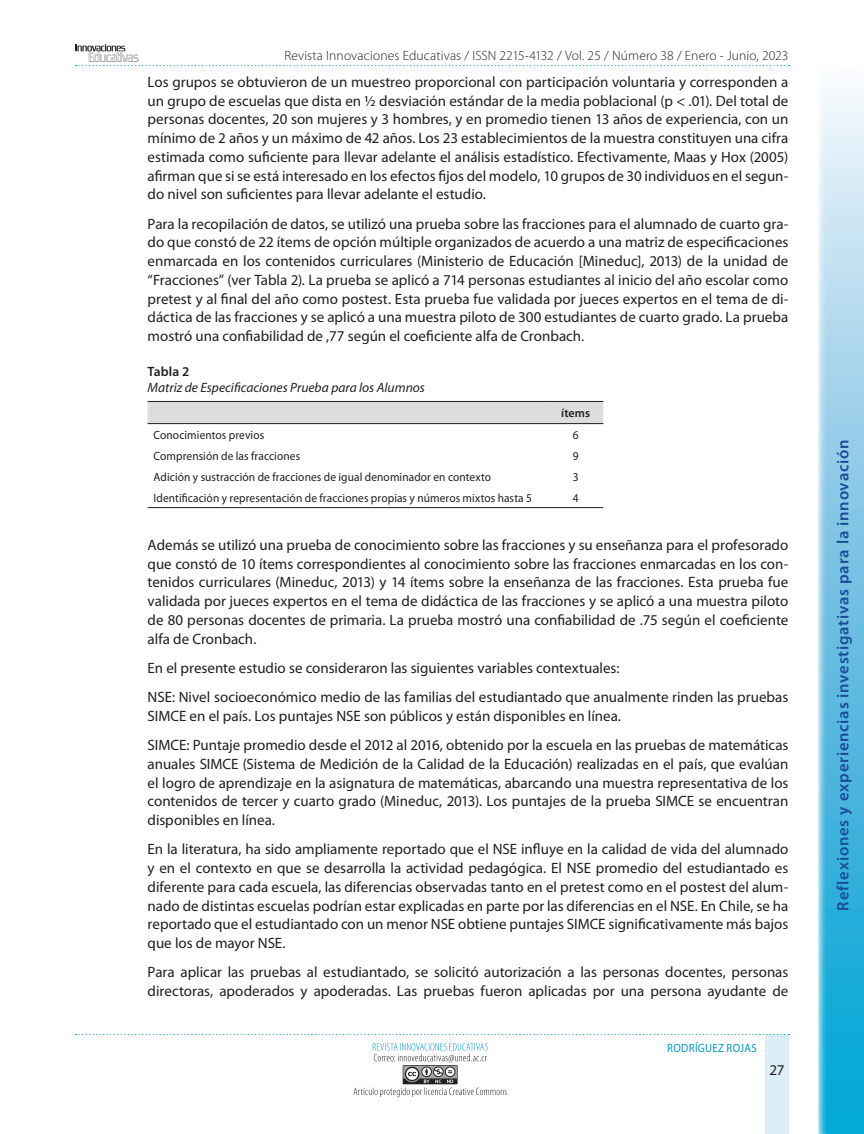
<style>
.page{position:relative;width:864px;height:1134px;background:#fff}
.page>*{position:absolute;margin:0;border:0;box-sizing:border-box;transform-origin:0 0}
.t1{font:600 16.5px "Myriad Pro";letter-spacing:.045em;color:#1a4c99}
.t2{font:15px/18.8px "Myriad Pro";color:#231f20;text-align:justify}
.t3{font:300 13.5px "Myriad Pro";letter-spacing:.01em;color:#231f20}
.t4{font:italic 13.5px "Myriad Pro";color:#231f20}
.t5{font:600 13.5px "Myriad Pro";letter-spacing:.005em;color:#231f20}
.t6{font:12px "Myriad Pro";letter-spacing:.01em;color:#231f20;scale:.95 1}
.t7{font:12px "Myriad Pro";letter-spacing:.03em;color:#0097ce;scale:.9 1}
.t8{font:600 12px "Myriad Pro";letter-spacing:.01em;color:#231f20}
</style>
<div class="page">
<svg style="left:76px;top:44px;width:713px;height:22px"></svg>
<div style="left:765px;top:1034px;width:23px;height:100px;background:#dceef7"></div>
<svg style="left:76px;top:1034px;width:713px;height:1px"></svg>
<svg style="left:354px;top:1043px;width:153px;height:54px"></svg>
<svg style="left:818px;top:91px;width:46px;height:1043px;background:#79c7e6"></svg>
<div style="left:148px;top:402px;width:455px;height:21px;background:#dcdddf"></div>
<hr style="left:148px;top:401px;width:400px;height:1px;background:#231f20">
<hr style="left:548px;top:401px;width:55px;height:1px;background:#231f20">
<hr style="left:148px;top:423px;width:400px;height:1px;background:#231f20">
<hr style="left:548px;top:423px;width:55px;height:1px;background:#231f20">
<hr style="left:148px;top:507px;width:400px;height:1px;background:#231f20">
<hr style="left:548px;top:507px;width:55px;height:1px;background:#231f20">
<p class="t3" style="left:284px;top:48px;width:506px">Revista Innovaciones Educativas / ISSN 2215-4132 / Vol. 25 / Número 38 / Enero - Junio, 2023</p>
<p class="t2" style="left:148px;top:73px;width:642px">Los grupos se obtuvieron de un muestreo proporcional con participación voluntaria y corresponden a un grupo de escuelas que dista en ½ desviación estándar de la media poblacional (p &lt; .01). Del total de personas docentes, 20 son mujeres y 3 hombres, y en promedio tienen 13 años de experiencia, con un mínimo de 2 años y un máximo de 42 años. Los 23 establecimientos de la muestra constituyen una cifra estimada como suficiente para llevar adelante el análisis estadístico. Efectivamente, Maas y Hox (2005) afirman que si se está interesado en los efectos fijos del modelo, 10 grupos de 30 individuos en el segun&shy;do nivel son suficientes para llevar adelante el estudio.</p>
<p class="t2" style="left:148px;top:214px;width:642px">Para la recopilación de datos, se utilizó una prueba sobre las fracciones para el alumnado de cuarto gra&shy;do que constó de 22 ítems de opción múltiple organizados de acuerdo a una matriz de especificaciones enmarcada en los contenidos curriculares (Ministerio de Educación [Mineduc], 2013) de la unidad de “Fracciones” (ver Tabla 2). La prueba se aplicó a 714 personas estudiantes al inicio del año escolar como pretest y al final del año como postest. Esta prueba fue validada por jueces expertos en el tema de di&shy;dáctica de las fracciones y se aplicó a una muestra piloto de 300 estudiantes de cuarto grado. La prueba mostró una confiabilidad de ,77 según el coeficiente alfa de Cronbach.</p>
<p class="t5" style="left:148px;top:364px;width:43px">Tabla 2</p>
<p class="t4" style="left:148px;top:380px;width:279px">Matriz de Especificaciones Prueba para los Alumnos</p>
<p class="t8" style="left:561px;top:406px;width:31px">ítems</p>
<p class="t6" style="left:154px;top:428px;width:118px">Conocimientos previos</p>
<p class="t6" style="left:573px;top:428px;width:8px">6</p>
<p class="t6" style="left:154px;top:449px;width:156px">Comprensión de las fracciones</p>
<p class="t6" style="left:573px;top:449px;width:8px">9</p>
<p class="t6" style="left:154px;top:470px;width:357px">Adición y sustracción de fracciones de igual denominador en contexto</p>
<p class="t6" style="left:573px;top:470px;width:8px">3</p>
<p class="t6" style="left:154px;top:491px;width:400px">Identificación y representación de fracciones propias y números mixtos hasta 5</p>
<p class="t6" style="left:573px;top:491px;width:8px">4</p>
<p class="t2" style="left:148px;top:536px;width:642px">Además se utilizó una prueba de conocimiento sobre las fracciones y su enseñanza para el profesorado que constó de 10 ítems correspondientes al conocimiento sobre las fracciones enmarcadas en los con&shy;tenidos curriculares (Mineduc, 2013) y 14 ítems sobre la enseñanza de las fracciones. Esta prueba fue validada por jueces expertos en el tema de didáctica de las fracciones y se aplicó a una muestra piloto de 80 personas docentes de primaria. La prueba mostró una confiabilidad de .75 según el coeficiente alfa de Cronbach.</p>
<p class="t2" style="left:148px;top:654px;width:642px;line-height:29.2px">En el presente estudio se consideraron las siguientes variables contextuales:<br>NSE: Nivel socioeconómico medio de las familias del estudiantado que anualmente rinden las pruebas</p>
<p class="t2" style="left:148px;top:702px;width:642px;line-height:29.2px">SIMCE en el país. Los puntajes NSE son públicos y están disponibles en línea.<br>SIMCE: Puntaje promedio desde el 2012 al 2016, obtenido por la escuela en las pruebas de matemáticas</p>
<p class="t2" style="left:148px;top:755px;width:642px">anuales SIMCE (Sistema de Medición de la Calidad de la Educación) realizadas en el país, que evalúan el logro de aprendizaje en la asignatura de matemáticas, abarcando una muestra representativa de los contenidos de tercer y cuarto grado (Mineduc, 2013). Los puntajes de la prueba SIMCE se encuentran disponibles en línea.</p>
<p class="t2" style="left:148px;top:840px;width:642px">En la literatura, ha sido ampliamente reportado que el NSE influye en la calidad de vida del alumnado y en el contexto en que se desarrolla la actividad pedagógica. El NSE promedio del estudiantado es diferente para cada escuela, las diferencias observadas tanto en el pretest como en el postest del alum&shy;nado de distintas escuelas podrían estar explicadas en parte por las diferencias en el NSE. En Chile, se ha reportado que el estudiantado con un menor NSE obtiene puntajes SIMCE significativamente más bajos que los de mayor NSE.</p>
<p class="t2" style="left:148px;top:963px;width:642px">Para aplicar las pruebas al estudiantado, se solicitó autorización a las personas docentes, personas directoras, apoderados y apoderadas. Las pruebas fueron aplicadas por una persona ayudante de</p>
<p class="t7" style="left:667px;top:1041px;width:101px">RODRÍGUEZ ROJAS</p>
<p class="t2" style="left:770px;top:1060px;width:16px">27</p>
<p class="t1" style="left:834px;top:911px;width:473px;rotate:-90deg">Reflexiones y experiencias investigativas para la innovación</p>
</div>
